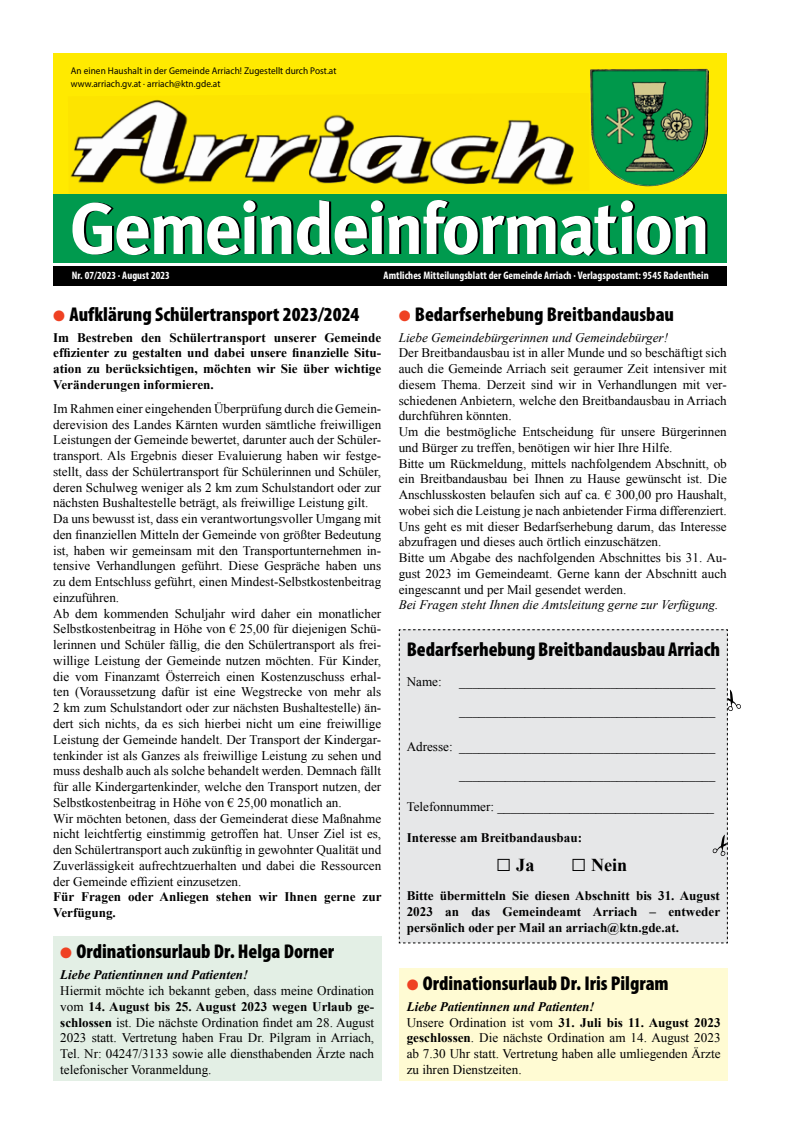
<style>
.page{position:relative;width:798px;height:1134px;background:#fff}
.page>*{position:absolute;margin:0;border:0;box-sizing:border-box;transform-origin:0 0}
.t1{font:900 condensed 20px "Myriad Pro";color:#000}
.t2{font:700 18.12px "Times New Roman";color:#000}
.t3{font:13.12px/15.8px "Times New Roman";color:#000}
.t4{font:700 13.12px/15.8px "Times New Roman";color:#000;text-align:justify}
.t5{font:italic 13.12px "Times New Roman";color:#000}
.t6{font:italic 700 13.12px "Times New Roman";color:#000}
.t7{font:700 condensed 10.88px "Myriad Pro";letter-spacing:.005em;color:#fff}
.t8{font:9.75px/12.9px "Myriad Pro";letter-spacing:.005em;color:#000;scale:.95 1}
.s1{color:#ef4123}
.s2{font-weight:700}
.s3{font-size:26.25px}
.s4{font-weight:700;font-style:italic}
</style>
<div class="page">
<div style="left:53px;top:53px;width:673px;height:142px;background:#ffea00"></div>
<img style="left:70px;top:99px;width:504px;height:87px">
<div style="left:53px;top:194px;width:673px;height:68px;background:#009a4e"></div>
<svg style="left:72px;top:200px;width:635px;height:56px"></svg>
<img style="left:590px;top:69px;width:81px;height:117px">
<div style="left:53px;top:266px;width:673px;height:19px;background:#000"></div>
<div style="left:399px;top:968px;width:328px;height:113px;background:#fffbd3"></div>
<div style="left:53px;top:936px;width:328px;height:145px;background:#e3efe5"></div>
<div style="left:399px;top:629px;width:341px;height:315px;background:#e6e7e8"></div>
<p class="t8" style="left:71px;top:65px;width:281px">An einen Haushalt in der Gemeinde Arriach! Zugestellt durch Post.at www.arriach.gv.at · arriach@ktn.gde.at</p>
<p class="t7" style="left:72px;top:269px;width:100px">Nr. 07/2023 · August 2023</p>
<p class="t7" style="left:383px;top:269px;width:326px">Amtliches Mitteilungsblatt der Gemeinde Arriach · Verlagspostamt: 9545 Radenthein</p>
<h1 class="t1" style="left:53px;top:301px;width:308px"><span class="s1">●</span> Aufklärung Schülertransport 2023/2024</h1>
<p class="t4" style="left:53px;top:329px;width:329px">Im Bestreben den Schülertransport unserer Gemeinde effizienter zu gestalten und dabei unsere finanzielle Situ&shy;ation zu berücksichtigen, möchten wir Sie über wichtige Veränderungen informieren.</p>
<p class="t3" style="left:53px;top:400px;width:329px">Im Rahmen einer eingehenden Überprüfung durch die Gemein&shy;derevision des Landes Kärnten wurden sämtliche freiwilligen Leistungen der Gemeinde bewertet, darunter auch der Schüler&shy;transport. Als Ergebnis dieser Evaluierung haben wir festge&shy;stellt, dass der Schülertransport für Schülerinnen und Schüler, deren Schulweg weniger als 2 km zum Schulstandort oder zur nächsten Bushaltestelle beträgt, als freiwillige Leistung gilt.<br>Da uns bewusst ist, dass ein verantwortungsvoller Umgang mit den finanziellen Mitteln der Gemeinde von größter Bedeutung ist, haben wir gemeinsam mit den Transportunternehmen in&shy;tensive Verhandlungen geführt. Diese Gespräche haben uns zu dem Entschluss geführt, einen Mindest-Selbstkostenbeitrag einzuführen.<br>Ab dem kommenden Schuljahr wird daher ein monatlicher Selbstkostenbeitrag in Höhe von € 25,00 für diejenigen Schü&shy;lerinnen und Schüler fällig, die den Schülertransport als frei&shy;willige Leistung der Gemeinde nutzen möchten. Für Kinder, die vom Finanzamt Österreich einen Kostenzuschuss erhal&shy;ten (Voraussetzung dafür ist eine Wegstrecke von mehr als 2 km zum Schulstandort oder zur nächsten Bushaltestelle) än&shy;dert sich nichts, da es sich hierbei nicht um eine freiwillige Leistung der Gemeinde handelt. Der Transport der Kindergar&shy;tenkinder ist als Ganzes als freiwillige Leistung zu sehen und muss deshalb auch als solche behandelt werden. Demnach fällt für alle Kindergartenkinder, welche den Transport nutzen, der Selbstkostenbeitrag in Höhe von € 25,00 monatlich an.<br>Wir möchten betonen, dass der Gemeinderat diese Maßnahme nicht leichtfertig einstimmig getroffen hat. Unser Ziel ist es, den Schülertransport auch zukünftig in gewohnter Qualität und Zuverlässigkeit aufrechtzuerhalten und dabei die Ressourcen der Gemeinde effizient einzusetzen.</p>
<p class="t4" style="left:53px;top:889px;width:329px">Für Fragen oder Anliegen stehen wir Ihnen gerne zur<br>Verfügung.</p>
<h1 class="t1" style="left:60px;top:939px;width:275px"><span class="s1">●</span> Ordinationsurlaub Dr. Helga Dorner</h1>
<p class="t6" style="left:60px;top:966px;width:189px">Liebe Patientinnen und Patienten!</p>
<p class="t3" style="left:60px;top:982px;width:315px;text-align:justify">Hiermit möchte ich bekannt geben, dass meine Ordination vom <span class="s2">14. August bis 25. August 2023 wegen Urlaub ge&shy;schlossen</span> ist. Die nächste Ordination findet am 28. August 2023 statt. Vertretung haben Frau Dr. Pilgram in Arriach, Tel. Nr: 04247/3133 sowie alle diensthabenden Ärzte nach telefonischer Voranmeldung.</p>
<h1 class="t1" style="left:398px;top:301px;width:277px"><span class="s1">●</span> Bedarfserhebung Breitbandausbau</h1>
<p class="t5" style="left:398px;top:328px;width:271px">Liebe Gemeindebürgerinnen und Gemeindebürger!</p>
<p class="t3" style="left:398px;top:345px;width:329px">Der Breitbandausbau ist in aller Munde und so beschäftigt sich auch die Gemeinde Arriach seit geraumer Zeit intensiver mit diesem Thema. Derzeit sind wir in Verhandlungen mit ver&shy;schiedenen Anbietern, welche den Breitbandausbau in Arriach durchführen könnten.<br>Um die bestmögliche Entscheidung für unsere Bürgerinnen und Bürger zu treffen, benötigen wir hier Ihre Hilfe.<br>Bitte um Rückmeldung, mittels nachfolgendem Abschnitt, ob ein Breitbandausbau bei Ihnen zu Hause gewünscht ist. Die Anschlusskosten belaufen sich auf ca. € 300,00 pro Haushalt, wobei sich die Leistung je nach anbietender Firma differenziert.<br>Uns geht es mit dieser Bedarfserhebung darum, das Interesse abzufragen und dieses auch örtlich einzuschätzen.<br>Bitte um Abgabe des nachfolgenden Abschnittes bis 31. Au&shy;gust 2023 im Gemeindeamt. Gerne kann der Abschnitt auch eingescannt und per Mail gesendet werden.</p>
<p class="t5" style="left:398px;top:596px;width:321px">Bei Fragen steht Ihnen die Amtsleitung gerne zur Verfügung.</p>
<h1 class="t1" style="left:406px;top:636px;width:314px">Bedarfserhebung Breitbandausbau Arriach</h1>
<p class="t3" style="left:406px;top:674px;width:36px">Name:</p>
<p class="t3" style="left:459px;top:668px;width:257px;line-height:28.2px">_______________________________________ _______________________________________</p>
<p class="t3" style="left:406px;top:732px;width:310px;line-height:28.2px;text-align:right">Adresse: _______________________________________ _______________________________________</p>
<p class="t3" style="left:406px;top:798px;width:309px">Telefonnummer: _________________________________</p>
<p class="t4" style="left:406px;top:830px;width:177px">Interesse am Breitbandausbau:</p>
<h2 class="t2" style="left:495px;top:853px;width:40px"><span class="s3">□</span> Ja</h2>
<h2 class="t2" style="left:570px;top:853px;width:58px"><span class="s3">□</span> Nein</h2>
<p class="t4" style="left:406px;top:888px;width:315px">Bitte übermitteln Sie diesen Abschnitt bis 31. August 2023 an das Gemeindeamt Arriach – entweder persönlich oder per Mail an arriach@ktn.gde.at.</p>
<h1 class="t1" style="left:406px;top:970px;width:263px"><span class="s1">●</span> Ordinationsurlaub Dr. Iris Pilgram</h1>
<p class="t3" style="left:406px;top:998px;width:315px"><span class="s4">Liebe Patientinnen und Patienten!<br></span>Unsere Ordination ist vom <span class="s2">31. Juli bis 11. August 2023 geschlossen</span>. Die nächste Ordination am 14. August 2023 ab 7.30 Uhr statt. Vertretung haben alle umliegenden Ärzte zu ihren Dienstzeiten.</p>
</div>
